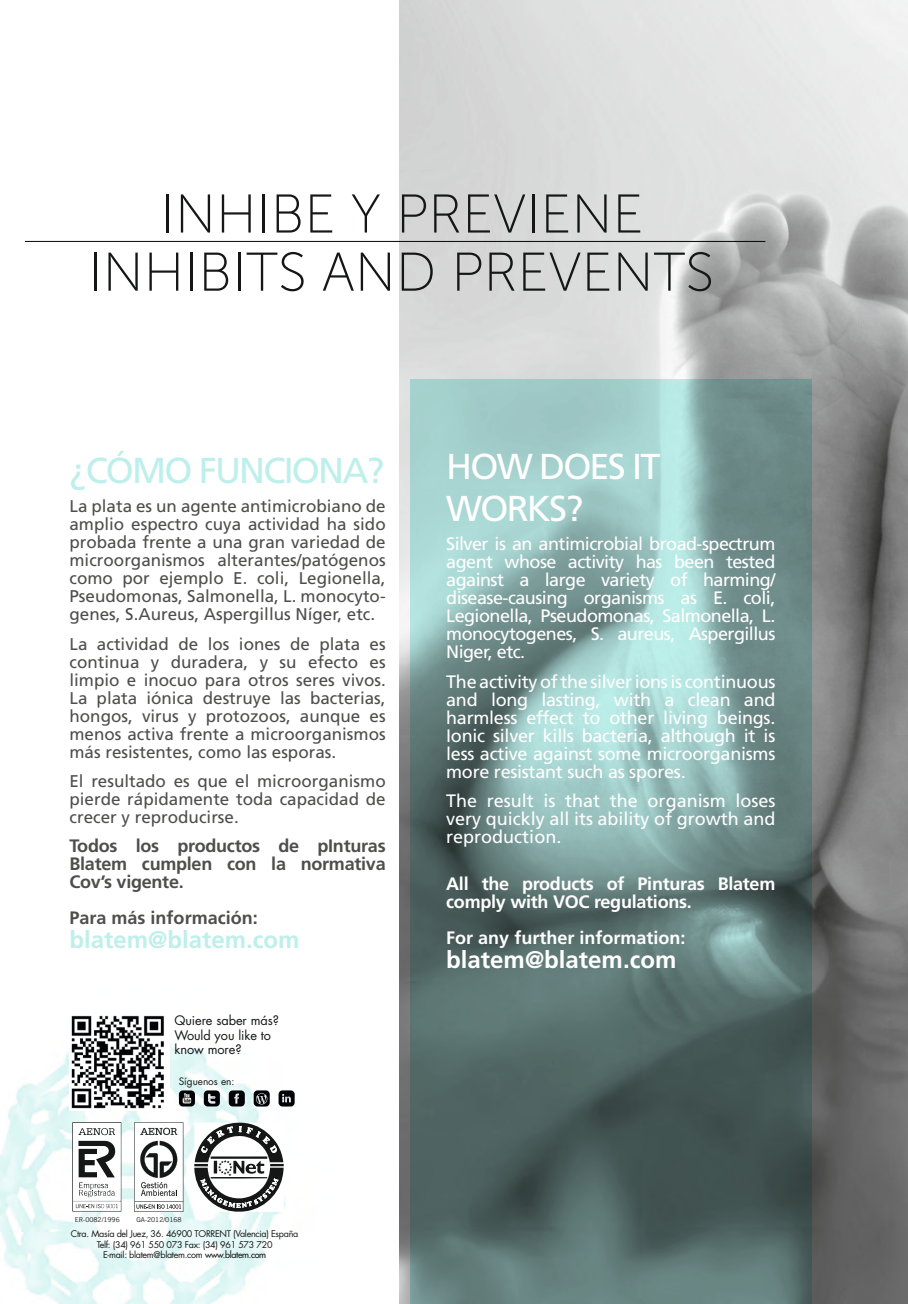
<style>
.page{position:relative;width:908px;height:1304px;background:#fff}
.page>*{position:absolute;margin:0;border:0;box-sizing:border-box;transform-origin:0 0}
.SIN_SUBRAYADO{font:54.4px "Museo Sans 100";color:#151616}
.titulillos_18_blanco{font:36px/42px "Frutiger LT Std";letter-spacing:-.05em;color:#fff}
.t1{font:36px "Frutiger LT Std";letter-spacing:-.05em;color:#bdefeb}
.t2{font:700 24px "Frutiger LT Std";color:#bdefeb}
.t3{font:700 24px "Frutiger LT Std";color:#fff}
.t4{font:18px/18px "Frutiger LT Std";letter-spacing:-.015em;color:#fff;text-align:justify}
.t5{font:700 18px/18px "Frutiger LT Std";letter-spacing:-.015em;color:#4e4e4d;text-align:justify}
.t6{font:700 18px/18px "Frutiger LT Std";letter-spacing:-.015em;color:#fff}
.t7{font:17px/18px "Frutiger LT Std";color:#4e4e4d;text-align:justify}
.t8{font:12.8px/14.6px "Futura Std";letter-spacing:-.005em;color:#151616}
.t9{font:10px "Futura Std";color:#151616}
.t10{font:9px "Futura Std";letter-spacing:-.035em;color:#151616}
.t11{font:6.6px "Trade Gothic LT";color:#151616}
.s1{font-weight:500}
</style>
<div class="page">
<img style="left:399px;top:0;width:508px;height:1304px">
<svg style="left:410px;top:380px;width:401px;height:924px"></svg>
<hr style="left:25px;top:241px;width:740px;height:1px;background:#151616">
<img style="left:0;top:1043px;width:285px;height:261px">
<img style="left:70px;top:1015px;width:99px;height:95px">
<svg style="left:179px;top:1090px;width:16px;height:16px"></svg>
<img style="left:179px;top:1091px;width:15px;height:2px">
<svg style="left:179px;top:1093px;width:16px;height:14px"></svg>
<svg style="left:204px;top:1090px;width:16px;height:16px"></svg>
<img style="left:204px;top:1091px;width:15px;height:3px">
<svg style="left:203px;top:1094px;width:17px;height:13px"></svg>
<img style="left:204px;top:1096px;width:15px;height:10px">
<svg style="left:229px;top:1090px;width:16px;height:16px"></svg>
<img style="left:229px;top:1091px;width:15px;height:3px">
<svg style="left:228px;top:1094px;width:17px;height:13px"></svg>
<img style="left:229px;top:1096px;width:15px;height:10px">
<svg style="left:278px;top:1090px;width:17px;height:17px"></svg>
<img style="left:279px;top:1096px;width:15px;height:10px">
<svg style="left:253px;top:1090px;width:17px;height:17px"></svg>
<img style="left:254px;top:1096px;width:15px;height:10px">
<svg style="left:72px;top:1122px;width:49px;height:89px"></svg>
<svg style="left:134px;top:1122px;width:49px;height:90px"></svg>
<svg style="left:194px;top:1122px;width:90px;height:90px"></svg>
<p class="SIN_SUBRAYADO" style="left:161px;top:185px;width:484px">INHIBE Y PREVIENE</p>
<p class="SIN_SUBRAYADO" style="left:88px;top:243px;width:627px">INHIBITS AND PREVENTS</p>
<p class="t1" style="left:69px;top:449px;width:316px">¿CÓMO FUNCIONA?</p>
<p class="t7" style="left:69px;top:497px;width:317px">La plata es un agente antimicrobiano de amplio espectro cuya actividad ha sido probada frente a una gran variedad de microorganismos alterantes/patógenos como por ejemplo E. coli, Legionella, Pseudomonas, Salmonella, L. monocyto&shy;genes, S.Aureus, Aspergillus Níger, etc.</p>
<p class="t7" style="left:69px;top:635px;width:317px">La actividad de los iones de plata es continua y duradera, y su efecto es limpio e inocuo para otros seres vivos.<br>La plata iónica destruye las bacterias, hongos, virus y protozoos, aunque es menos activa frente a microorganismos más resistentes, como las esporas.</p>
<p class="t7" style="left:69px;top:772px;width:317px">El resultado es que el microorganismo pierde rápidamente toda capacidad de crecer y reproducirse.</p>
<p class="t5" style="left:69px;top:837px;width:317px">Todos los productos de pInturas Blatem cumplen con la normativa Cov’s vigente.</p>
<p class="t5" style="left:69px;top:909px;width:190px">Para más información:</p>
<p class="t2" style="left:69px;top:926px;width:231px">blatem@blatem.com</p>
<p class="t8" style="left:174px;top:1013px;width:106px">Quiere saber más?</p>
<p class="t8" style="left:174px;top:1028px;width:98px">Would you like to know more?</p>
<p class="t9" style="left:179px;top:1075px;width:57px">Síguenos en:</p>
<p class="t11" style="left:75px;top:1215px;width:47px">ER-0082/1996</p>
<p class="t11" style="left:136px;top:1215px;width:47px">GA-2012/0168</p>
<p class="t10" style="left:71px;top:1228px;width:229px">Ctra. Masía del Juez, 36. 46900 TORRENT (Valencia) España</p>
<p class="t10" style="left:97px;top:1239px;width:177px">Telf: (34) 961 550 073 Fax: (34) 961 573 720</p>
<p class="t10" style="left:103px;top:1249px;width:165px">E-mail: blatem@blatem.com <span class="s1">www.blatem.com</span></p>
<p class="titulillos_18_blanco" style="left:446px;top:446px;width:216px">HOW DOES IT<br>WORKS?</p>
<p class="t4" style="left:446px;top:535px;width:330px">Silver is an antimicrobial broad-spectrum agent whose activity has been tested against a large variety of harming/ disease-causing organisms as E. coli, Legionella, Pseudomonas, Salmonella, L. monocytogenes, S. aureus, Aspergillus Niger, etc.</p>
<p class="t4" style="left:446px;top:673px;width:330px">The activity of the silver ions is continuous and long lasting, with a clean and harmless effect to other living beings.<br>Ionic silver kills bacteria, although it is less active against some microorganisms more resistant such as spores.</p>
<p class="t4" style="left:446px;top:792px;width:330px">The result is that the organism loses very quickly all its ability of growth and reproduction.</p>
<p class="t6" style="left:446px;top:875px;width:330px">All the products of Pinturas Blatem comply with VOC regulations.</p>
<p class="t6" style="left:446px;top:929px;width:241px">For any further information:</p>
<p class="t3" style="left:446px;top:946px;width:231px">blatem@blatem.com</p>
</div>
